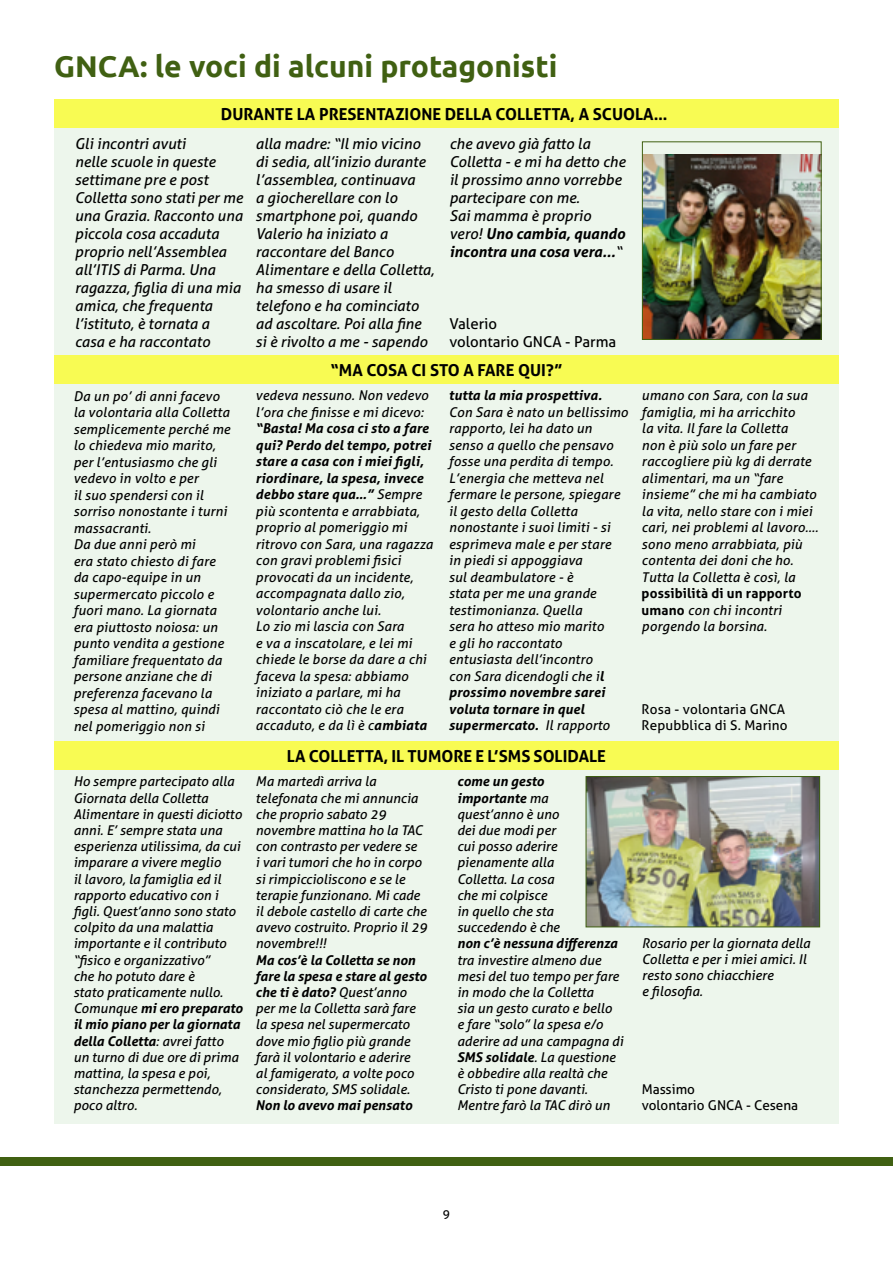
<style>
.page{position:relative;width:893px;height:1263px;background:#fff}
.page>*{position:absolute;margin:0;border:0;box-sizing:border-box;transform-origin:0 0}
.t1{font:700 30px "Ubuntu";color:#406012}
.t2{font:700 16.5px "Aller";color:#000}
.t3{font:italic 15px/18px "Aller";color:#000}
.t4{font:15px/18px "Aller";color:#000}
.t5{font:italic 13.5px/16.5px "Aller";letter-spacing:.01em;color:#000}
.t6{font:13.5px/16.5px "Aller";letter-spacing:.01em;color:#000}
.t7{font:12px "Aller";color:#000}
.s1{font-weight:700}
.s2{font-weight:700;font-style:normal}
</style>
<div class="page">
<div style="left:0;top:1157px;width:893px;height:8px;background:#406012"></div>
<div style="left:54px;top:99px;width:785px;height:1025px;background:#edf6ec"></div>
<div style="left:54px;top:355px;width:785px;height:28px;background:#f8fb53"></div>
<div style="left:54px;top:99px;width:785px;height:28px;background:#f8fb53"></div>
<img style="left:588px;top:778px;width:230px;height:147px">
<div style="left:586px;top:776px;width:234px;height:151px;border:1px solid #406012"></div>
<img style="left:644px;top:154px;width:175px;height:184px">
<div style="left:642px;top:142px;width:179px;height:198px;border:1px solid #406012"></div>
<div style="left:54px;top:741px;width:785px;height:28px;background:#f8fb53"></div>
<p class="t1" style="left:54px;top:48px;width:505px">GNCA: le voci di alcuni protagonisti</p>
<p class="t2" style="left:221px;top:104px;width:23px">DURANTE</p>
<p class="t2" style="left:297px;top:104px;width:33px">LA PRESENTAZIONE</p>
<p class="t2" style="left:445px;top:104px;width:11px">DELLA</p>
<p class="t2" style="left:495px;top:104px;width:20px">COLLETTA</p>
<p class="t2" style="left:570px;top:104px;width:34px">, A SCUOLA</p>
<p class="t2" style="left:654px;top:104px;width:15px">…</p>
<p class="t3" style="left:75px;top:134px;width:170px">Gli incontri avuti<br>nelle scuole in queste settimane pre e post<br>Colletta sono stati per me una Grazia. Racconto una piccola cosa accaduta proprio nell’Assemblea all’ITIS di Parma. Una ragazza, figlia di una mia amica, che frequenta l’istituto, è tornata a casa e ha raccontato</p>
<p class="t3" style="left:256px;top:134px;width:180px">alla madre: “Il mio vicino di sedia, all’inizio durante l’assemblea, continuava<br>a giocherellare con lo smartphone poi, quando<br>Valerio ha iniziato a raccontare del Banco<br>Alimentare e della Colletta, ha smesso di usare il telefono e ha cominciato ad ascoltare. Poi alla fine si è rivolto a me - sapendo</p>
<p class="t3" style="left:449px;top:134px;width:178px">che avevo già fatto la<br>Colletta - e mi ha detto che il prossimo anno vorrebbe partecipare con me.<br>Sai mamma è proprio vero! <span class="s1">Uno cambia, quando incontra una cosa vera...</span>“</p>
<p class="t4" style="left:449px;top:314px;width:168px">Valerio<br>volontario GNCA - Parma</p>
<p class="t2" style="left:330px;top:360px;width:234px">“MA COSA CI STO A FARE QUI?”</p>
<p class="t5" style="left:73px;top:387px;width:158px">Da un po’ di anni facevo la volontaria alla Colletta semplicemente perché me lo chiedeva mio marito, per l’entusiasmo che gli vedevo in volto e per<br>il suo spendersi con il sorriso nonostante i turni massacranti.<br>Da due anni però mi<br>era stato chiesto di fare da capo-equipe in un supermercato piccolo e fuori mano. La giornata era piuttosto noiosa: un punto vendita a gestione familiare frequentato da persone anziane che di preferenza facevano la spesa al mattino, quindi nel pomeriggio non si</p>
<p class="t5" style="left:256px;top:387px;width:179px">vedeva nessuno. Non vedevo l’ora che finisse e mi dicevo: <span class="s1">“Basta! Ma cosa ci sto a fare qui? Perdo del tempo, potrei stare a casa con i miei figli, riordinare, la spesa, invece debbo stare qua…”</span> Sempre più scontenta e arrabbiata, proprio al pomeriggio mi ritrovo con Sara, una ragazza con gravi problemi fisici provocati da un incidente, accompagnata dallo zio, volontario anche lui.<br>Lo zio mi lascia con Sara<br>e va a inscatolare, e lei mi chiede le borse da dare a chi faceva la spesa: abbiamo iniziato a parlare, mi ha raccontato ciò che le era accaduto, e da lì è c<span class="s1">ambiata</span></p>
<p class="t5" style="left:449px;top:387px;width:181px"><span class="s1">tutta la mia prospettiva.<br></span>Con Sara è nato un bellissimo rapporto, lei ha dato un senso a quello che pensavo fosse una perdita di tempo.<br>L’energia che metteva nel fermare le persone, spiegare il gesto della Colletta nonostante i suoi limiti - si esprimeva male e per stare<br>in piedi si appoggiava<br>sul deambulatore - è<br>stata per me una grande testimonianza. Quella<br>sera ho atteso mio marito<br>e gli ho raccontato entusiasta dell’incontro<br>con Sara dicendogli che i<span class="s1">l prossimo novembre sarei voluta tornare in quel supermercato.</span> Il rapporto</p>
<p class="t5" style="left:642px;top:387px;width:178px">umano con Sara, con la sua famiglia, mi ha arricchito<br>la vita. Il fare la Colletta<br>non è più solo un fare per raccogliere più kg di derrate alimentari, ma un “fare insieme” che mi ha cambiato la vita, nello stare con i miei cari, nei problemi al lavoro…. sono meno arrabbiata, più contenta dei doni che ho.<br>Tutta la Colletta è così, la<br><span class="s2">POSSIBILITÀ DI UN RAPPORTO<br>UMANO</span> con chi incontri porgendo la borsina.</p>
<p class="t6" style="left:642px;top:701px;width:148px">Rosa - volontaria GNCA<br>Repubblica di S. Marino</p>
<p class="t2" style="left:287px;top:746px;width:321px">LA COLLETTA, IL TUMORE E L’SMS SOLIDALE</p>
<p class="t5" style="left:73px;top:773px;width:171px">Ho sempre partecipato alla<br>Giornata della Colletta<br>Alimentare in questi diciotto anni. E’ sempre stata una esperienza utilissima, da cui imparare a vivere meglio<br>il lavoro, la famiglia ed il rapporto educativo con i figli. Quest’anno sono stato colpito da una malattia importante e il contributo “fisico e organizzativo”<br>che ho potuto dare è<br>stato praticamente nullo.<br>Comunque <span class="s1">mi ero preparato il mio piano per la giornata della Colletta</span>: avrei fatto<br>un turno di due ore di prima mattina, la spesa e poi, stanchezza permettendo, poco altro.</p>
<p class="t5" style="left:256px;top:773px;width:173px">Ma martedì arriva la telefonata che mi annuncia che proprio sabato 29 novembre mattina ho la TAC con contrasto per vedere se<br>i vari tumori che ho in corpo si rimpiccioliscono e se le terapie funzionano. Mi cade il debole castello di carte che avevo costruito. Proprio il 29 novembre!!!<br><span class="s1">Ma cos’è la Colletta se non fare la spesa e stare al gesto che ti è dato?</span> Quest’anno per me la Colletta sarà fare la spesa nel supermercato dove mio figlio più grande farà il volontario e aderire<br>al famigerato, a volte poco considerato, SMS solidale.<br><span class="s1">Non lo avevo mai pensato</span></p>
<p class="t5" style="left:457px;top:773px;width:168px"><span class="s1">come un gesto<br>importante</span> ma<br>quest’anno è uno<br>dei due modi per<br>cui posso aderire pienamente alla<br>Colletta. La cosa<br>che mi colpisce<br>in quello che sta succedendo è che<br><span class="s1">non c’è nessuna differenza </span>tra investire almeno due mesi del tuo tempo per fare in modo che la Colletta<br>sia un gesto curato e bello<br>e fare “solo” la spesa e/o aderire ad una campagna di<br><span class="s1">SMS solidale</span>. La questione è obbedire alla realtà che<br>Cristo ti pone davanti.<br>Mentre farò la TAC dirò un</p>
<p class="t5" style="left:642px;top:935px;width:170px">Rosario per la giornata della<br>Colletta e per i miei amici. Il resto sono chiacchiere<br>e filosofia.</p>
<p class="t6" style="left:642px;top:1081px;width:158px">Massimo<br>volontario GNCA - Cesena</p>
<p class="t7" style="left:443px;top:1206px;width:9px">9</p>
</div>
